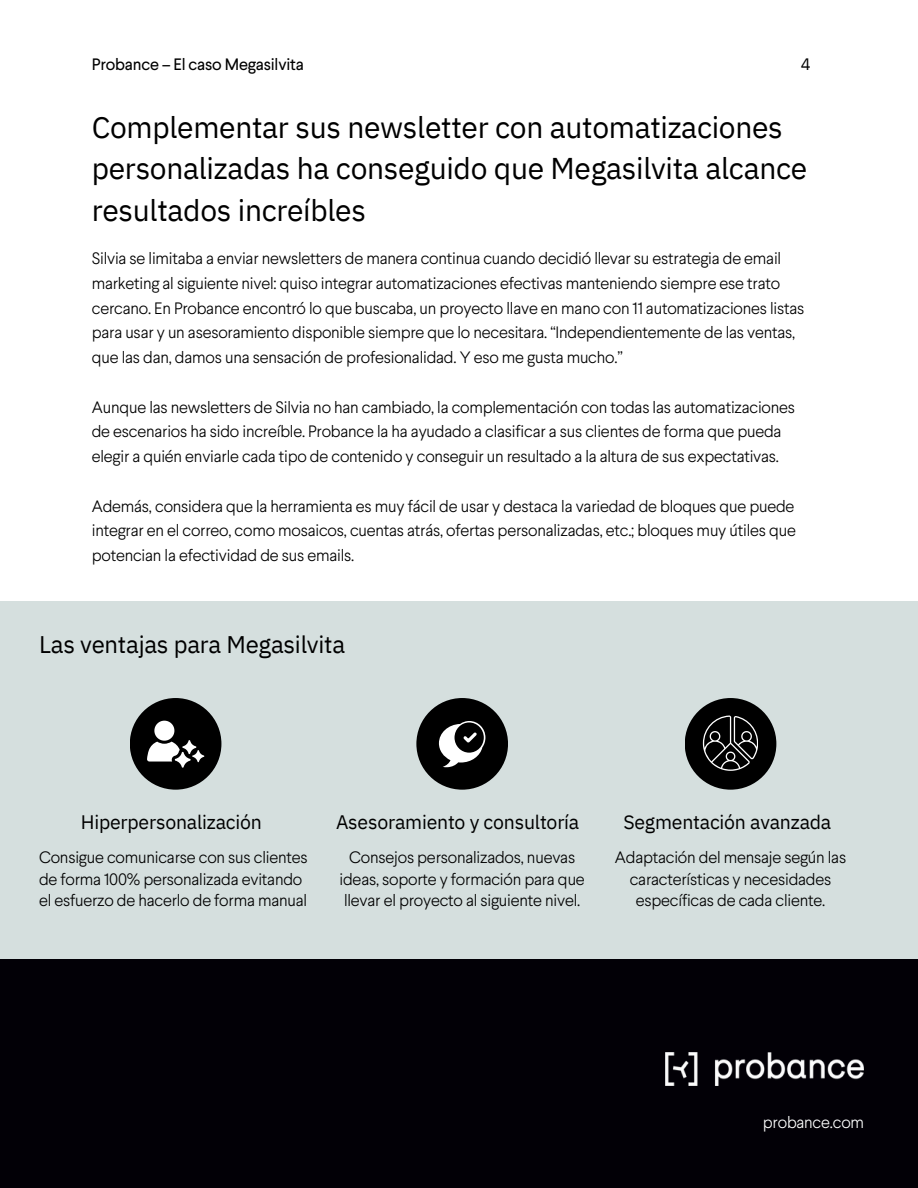
<style>
.page{position:relative;width:918px;height:1188px;background:#fff}
.page>*{position:absolute;margin:0;border:0;box-sizing:border-box;transform-origin:0 0}
.t1{font:30px/41.7px "IBM Plex Sans";letter-spacing:-.01em;color:#000}
.t2{font:24px "IBM Plex Sans";letter-spacing:-.01em;color:#000}
.t3{font:19.5px "IBM Plex Sans";letter-spacing:-.01em;color:#000}
.t4{font:300 16.5px/24.8px "Larsseit";letter-spacing:-.01em;color:#000}
.t5{font:16.5px "Larsseit";letter-spacing:-.01em;color:#000}
.t6{font:300 16.5px "Larsseit";letter-spacing:-.01em;color:#fff}
.t7{font:16.5px "IBM Plex Sans";color:#000}
</style>
<div class="page">
<div style="left:0;top:601px;width:918px;height:389px;background:#d5dfde"></div>
<div style="left:0;top:959px;width:918px;height:229px;background:#020006"></div>
<img style="left:666px;top:1053px;width:198px;height:32px">
<div style="left:130px;top:698px;width:91px;height:92px;background:#000;border-radius:50%"></div>
<svg style="left:147px;top:721px;width:57px;height:47px"></svg>
<div style="left:416px;top:698px;width:92px;height:92px;background:#000;border-radius:50%"></div>
<svg style="left:439px;top:721px;width:46px;height:46px"></svg>
<div style="left:685px;top:698px;width:91px;height:92px;background:#000;border-radius:50%"></div>
<svg style="left:703px;top:715px;width:55px;height:56px"></svg>
<p class="t5" style="left:92px;top:54px;width:214px">Probance – El caso Megasilvita</p>
<p class="t7" style="left:801px;top:53px;width:11px">4</p>
<h2 class="t1" style="left:92px;top:106px;width:717px">Complementar sus newsletter con automatizaciones personalizadas ha conseguido que Megasilvita alcance resultados increíbles</h2>
<p class="t4" style="left:92px;top:245px;width:714px">Silvia se limitaba a enviar newsletters de manera continua cuando decidió llevar su estrategia de email marketing al siguiente nivel: quiso integrar automatizaciones efectivas manteniendo siempre ese trato cercano. En Probance encontró lo que buscaba, un proyecto llave en mano con 11 automatizaciones listas para usar y un asesoramiento disponible siempre que lo necesitara. “Independientemente de las ventas, que las dan, damos una sensación de profesionalidad. Y eso me gusta mucho.”</p>
<h1 class="t4" style="left:92px;top:394px;width:705px">Aunque las newsletters de Silvia no han cambiado, la complementación con todas las automatizaciones de escenarios ha sido increíble. Probance la ha ayudado a clasificar a sus clientes de forma que pueda elegir a quién enviarle cada tipo de contenido y conseguir un resultado a la altura de sus expectativas.</h1>
<p class="t4" style="left:92px;top:493px;width:706px;text-align:justify">Además, considera que la herramienta es muy fácil de usar y destaca la variedad de bloques que puede integrar en el correo, como mosaicos, cuentas atrás, ofertas personalizadas, etc.; bloques muy útiles que potencian la efectividad de sus emails.</p>
<p class="t2" style="left:39px;top:628px;width:308px">Las ventajas para Megasilvita</p>
<p class="t3" style="left:81px;top:809px;width:183px">Hiperpersonalización</p>
<p class="t4" style="left:39px;top:846px;width:270px;line-height:21.3px">Consigue comunicarse con sus clientes de forma 100% personalizada evitando el esfuerzo de hacerlo de forma manual</p>
<p class="t3" style="left:336px;top:809px;width:245px">Asesoramiento y consultoría</p>
<h3 class="t4" style="left:340px;top:846px;width:247px;line-height:21.3px;text-align:center">Consejos personalizados, nuevas ideas, soporte y formación para que llevar el proyecto al siguiente nivel.</h3>
<h3 class="t3" style="left:623px;top:809px;width:210px">Segmentación avanzada</h3>
<p class="t4" style="left:615px;top:846px;width:233px;line-height:21.3px;text-align:center">Adaptación del mensaje según las características y necesidades específicas de cada cliente.</p>
<h3 class="t6" style="left:763px;top:1112px;width:103px">probance.com</h3>
</div>
